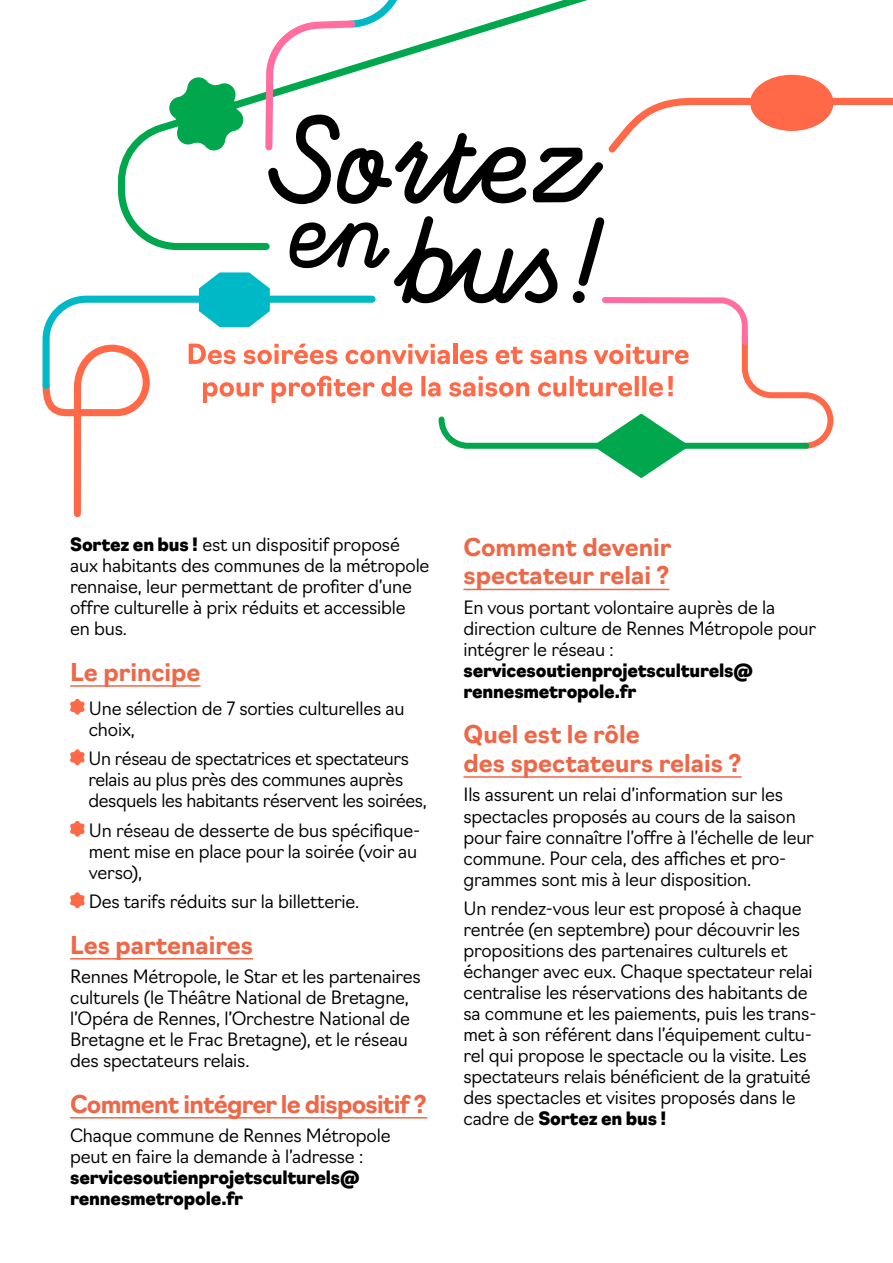
<style>
.page{position:relative;width:893px;height:1263px;background:#fff}
.page>*{position:absolute;margin:0;border:0;box-sizing:border-box;transform-origin:0 0}
.t1{font:700 24px/28.5px "Navigo";color:#ed6849}
.t2{font:700 24px "Navigo";letter-spacing:-.03em;color:#ed6849}
.t3{font:300 18px/21px "Navigo";letter-spacing:-.01em;color:#000}
.t4{font:900 18px/21px "Navigo";letter-spacing:-.01em;color:#000}
.s1{font-weight:900}
</style>
<div class="page">
<svg style="left:118px;top:0;width:570px;height:216px"></svg>
<svg style="left:166px;top:0;width:360px;height:204px"></svg>
<svg style="left:42px;top:216px;width:792px;height:264px"></svg>
<div style="left:750px;top:75px;width:83px;height:56px;background:#ff6947;border-radius:50%"></div>
<hr style="left:70px;top:685px;width:131px;height:2px;background:#ed6849">
<hr style="left:70px;top:958px;width:183px;height:1px;background:#ed6849">
<hr style="left:70px;top:1117px;width:357px;height:1px;background:#ed6849">
<svg style="left:70px;top:698px;width:15px;height:17px"></svg>
<svg style="left:70px;top:749px;width:15px;height:17px"></svg>
<svg style="left:70px;top:820px;width:15px;height:17px"></svg>
<svg style="left:70px;top:892px;width:15px;height:17px"></svg>
<hr style="left:463px;top:589px;width:206px;height:1px;background:#ed6849">
<hr style="left:463px;top:776px;width:278px;height:2px;background:#ed6849">
<p class="t3" style="left:70px;top:533px;width:361px"><span class="s1">Sortez en bus !</span> est un dispositif proposé aux habitants des communes de la métropole rennaise, leur permettant de profiter d’une offre culturelle à prix réduits et accessible en bus.</p>
<h1 class="t1" style="left:70px;top:656px;width:132px">Le principe</h1>
<p class="t3" style="left:89px;top:696px;width:317px">Une sélection de 7 sorties culturelles au choix,</p>
<p class="t3" style="left:88px;top:747px;width:340px">Un réseau de spectatrices et spectateurs relais au plus près des communes auprès desquels les habitants réservent les soirées,</p>
<p class="t3" style="left:89px;top:818px;width:333px">Un réseau de desserte de bus spécifique&shy;ment mise en place pour la soirée (voir au verso),</p>
<p class="t3" style="left:89px;top:890px;width:272px">Des tarifs réduits sur la billetterie.</p>
<h1 class="t1" style="left:70px;top:929px;width:184px">Les partenaires</h1>
<p class="t3" style="left:70px;top:965px;width:352px">Rennes Métropole, le Star et les partenaires culturels (le Théâtre National de Bretagne, l’Opéra de Rennes, l’Orchestre National de Bretagne et le Frac Bretagne), et le réseau des spectateurs relais.</p>
<h1 class="t2" style="left:70px;top:1085px;width:358px">Comment intégrer le dispositif ?</h1>
<p class="t3" style="left:70px;top:1124px;width:322px">Chaque commune de Rennes Métropole peut en faire la demande à l’adresse :</p>
<p class="t4" style="left:70px;top:1166px;width:291px">servicesoutienprojetsculturels@ rennesmetropole.fr</p>
<h1 class="t1" style="left:463px;top:531px;width:209px">Comment devenir spectateur relai ?</h1>
<p class="t3" style="left:463px;top:595px;width:354px">En vous portant volontaire auprès de la direction culture de Rennes Métropole pour intégrer le réseau :</p>
<p class="t4" style="left:463px;top:658px;width:291px">servicesoutienprojetsculturels@ rennesmetropole.fr</p>
<h1 class="t1" style="left:463px;top:718px;width:279px">Quel est le rôle<br>des spectateurs relais ?</h1>
<p class="t3" style="left:463px;top:783px;width:352px">Ils assurent un relai d’information sur les spectacles proposés au cours de la saison pour faire connaître l’offre à l’échelle de leur commune. Pour cela, des affiches et pro&shy;grammes sont mis à leur disposition.</p>
<p class="t3" style="left:463px;top:896px;width:354px">Un rendez-vous leur est proposé à chaque rentrée (en septembre) pour découvrir les propositions des partenaires culturels et échanger avec eux. Chaque spectateur relai centralise les réservations des habitants de sa commune et les paiements, puis les trans&shy;met à son référent dans l’équipement cultu&shy;rel qui propose le spectacle ou la visite. Les spectateurs relais bénéficient de la gratuité des spectacles et visites proposés dans le cadre de <span class="s1">Sortez en bus !</span></p>
</div>
